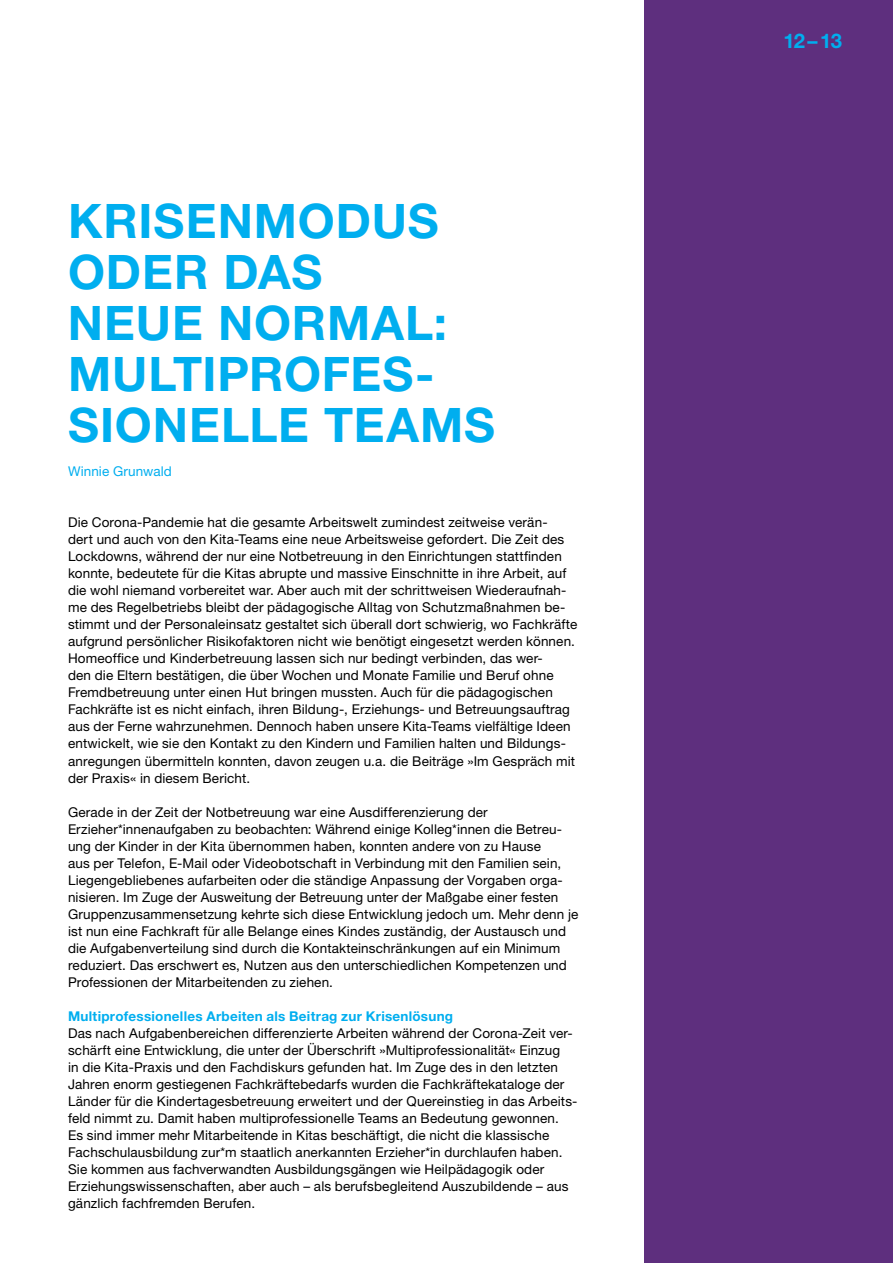
<style>
.page{position:relative;width:893px;height:1263px;background:#fff}
.page>*{position:absolute;margin:0;border:0;box-sizing:border-box;transform-origin:0 0}
.t1{font:700 47.7px/51px "Helvetica Neue LT Pro";letter-spacing:.02em;color:#00aeef}
.t2{font:700 20.25px "Helvetica Neue LT Pro";color:#00aeef}
.t3{font:13.5px/17px "Helvetica Neue LT Pro";letter-spacing:.01em;color:#000}
.t4{font:700 13.5px "Helvetica Neue LT Pro";letter-spacing:.015em;color:#00aeef}
.t5{font:13.5px "Helvetica Neue LT Pro";letter-spacing:.01em;color:#00aeef}
</style>
<div class="page">
<div style="left:644px;top:0;width:249px;height:1263px;background:#5e2f7e"></div>
<h1 class="t1" style="left:68px;top:194px;width:206px">KRISENMO</h1>
<h1 class="t1" style="left:336px;top:194px;width:104px">DUS</h1>
<h1 class="t1" style="left:68px;top:245px;width:380px">ODER DAS<br>NEUE NORMAL:<br>MULTIPROFES-<br>SIONELLE TEAM</h1>
<p class="t5" style="left:68px;top:463px;width:105px">Winnie Grunwald</p>
<h1 class="t1" style="left:464px;top:398px;width:32px">S</h1>
<p class="t3" style="left:68px;top:514px;width:511px">Die Corona-Pandemie hat die gesamte Arbeitswelt zumindest zeitweise verän-<br>dert und auch von den Kita-Teams eine neue Arbeitsweise gefordert. Die Zeit des Lockdowns, während der nur eine Notbetreuung in den Einrichtungen stattfinden konnte, bedeutete für die Kitas abrupte und massive Einschnitte in ihre Arbeit, auf die wohl niemand vorbereitet war. Aber auch mit der schrittweisen Wiederaufnah&shy;me des Regelbetriebs bleibt der pädagogische Alltag von Schutzmaßnahmen be&shy;stimmt und der Personaleinsatz gestaltet sich überall dort schwierig, wo Fachkräfte aufgrund persönlicher Risikofaktoren nicht wie benötigt eingesetzt werden können.<br>Homeoffice und Kinderbetreuung lassen sich nur bedingt verbinden, das wer-<br>den die Eltern bestätigen, die über Wochen und Monate Familie und Beruf ohne Fremdbetreuung unter einen Hut bringen mussten. Auch für die pädagogischen Fachkräfte ist es nicht einfach, ihren Bildung-, Erziehungs- und Betreuungsauftrag aus der Ferne wahrzunehmen. Dennoch haben unsere Kita-Teams vielfältige Ideen entwickelt, wie sie den Kontakt zu den Kindern und Familien halten und Bildungs&shy;anregungen übermitteln konnten, davon zeugen u.a. die Beiträge »Im Gespräch mit der Praxis« in diesem Bericht.</p>
<p class="t3" style="left:68px;top:803px;width:512px">Gerade in der Zeit der Notbetreuung war eine Ausdifferenzierung der Erzieher*innenaufgaben zu beobachten: Während einige Kolleg*innen die Betreu&shy;ung der Kinder in der Kita übernommen haben, konnten andere von zu Hause<br>aus per Telefon, E-Mail oder Videobotschaft in Verbindung mit den Familien sein, Liegengebliebenes aufarbeiten oder die ständige Anpassung der Vorgaben orga&shy;nisieren. Im Zuge der Ausweitung der Betreuung unter der Maßgabe einer festen Gruppenzusammensetzung kehrte sich diese Entwicklung jedoch um. Mehr denn je ist nun eine Fachkraft für alle Belange eines Kindes zuständig, der Austausch und die Aufgabenverteilung sind durch die Kontakteinschränkungen auf ein Minimum reduziert. Das erschwert es, Nutzen aus den unterschiedlichen Kompetenzen und Professionen der Mitarbeitenden zu ziehen.</p>
<p class="t4" style="left:68px;top:1007px;width:387px">MULTIPROFESSIONELLES ARBEITEN ALS BEITRAG ZUR KRISENLÖSUNG</p>
<p class="t3" style="left:68px;top:1024px;width:511px">Das nach Aufgabenbereichen differenzierte Arbeiten während der Corona-Zeit ver&shy;schärft eine Entwicklung, die unter der Überschrift »Multiprofessionalität« Einzug<br>in die Kita-Praxis und den Fachdiskurs gefunden hat. Im Zuge des in den letzten Jahren enorm gestiegenen Fachkräftebedarfs wurden die Fachkräftekataloge der Länder für die Kindertagesbetreuung erweitert und der Quereinstieg in das Arbeits&shy;feld nimmt zu. Damit haben multiprofessionelle Teams an Bedeutung gewonnen.<br>Es sind immer mehr Mitarbeitende in Kitas beschäftigt, die nicht die klassische Fachschulausbildung zur*m staatlich anerkannten Erzieher*in durchlaufen haben.<br>Sie kommen aus fachverwandten Ausbildungsgängen wie Heilpädagogik oder Erziehungswissenschaften, aber auch – als berufsbegleitend Auszubildende – aus gänzlich fachfremden Berufen.</p>
<h2 class="t2" style="left:783px;top:28px;width:60px">12–13</h2>
</div>
